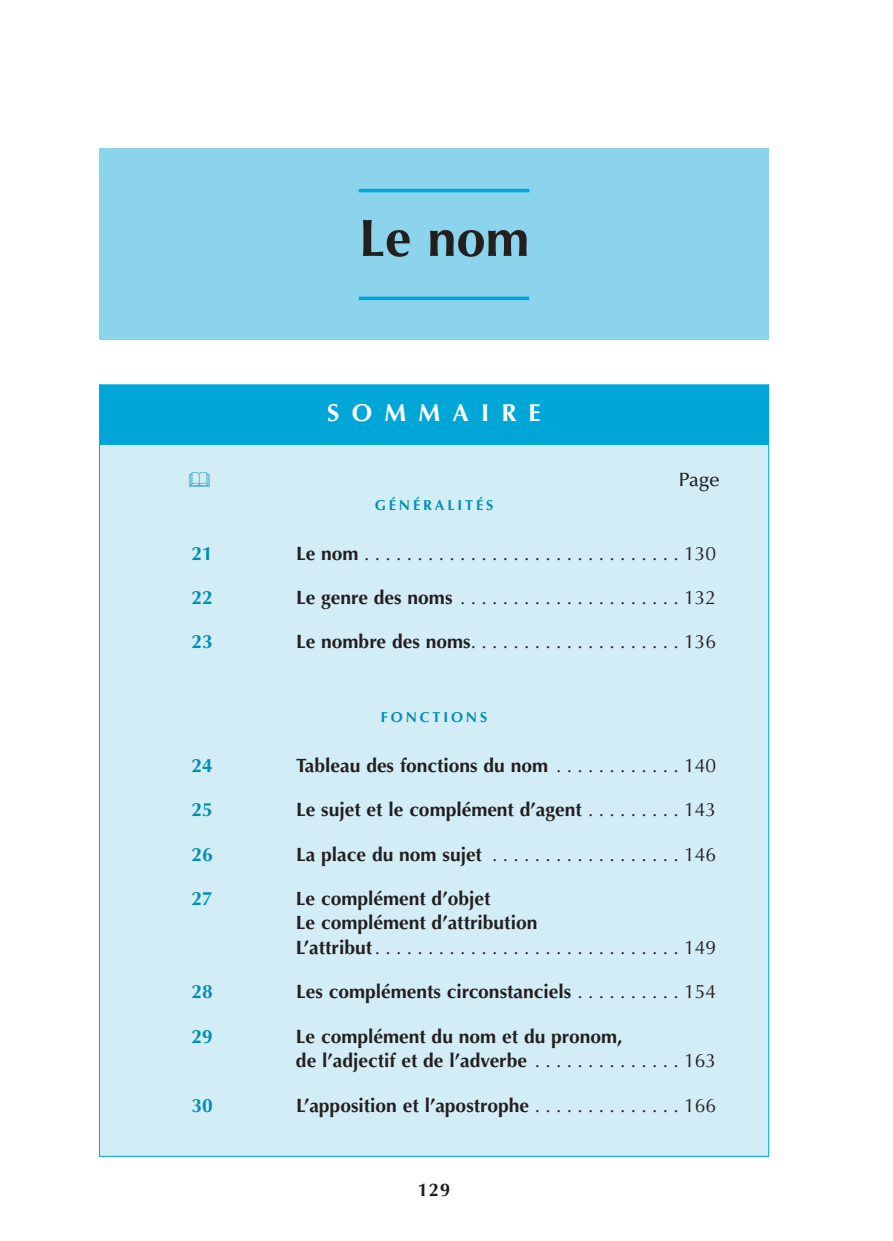
<style>
.page{position:relative;width:893px;height:1241px;background:#fff}
.page>*{position:absolute;margin:0;border:0;box-sizing:border-box;transform-origin:0 0}
.t1{font:700 52.5px "Optima LT";color:#231f20}
.t2{font:700 24.5px "Optima LT";letter-spacing:.5em;color:#fff}
.t3{font:700 19.25px/24.5px "Optima LT";color:#231f20}
.t4{font:19.25px "Optima LT";color:#231f20}
.t5{font:700 19.25px "Optima LT";color:#008fb3}
.t6{font:500 19.25px "Optima LT";color:#231f20}
.t7{font:700 18.38px "Optima LT";color:#231f20}
.t8{font:700 14.35px "Optima LT";letter-spacing:.2em;color:#008fb3}
.s1{font-weight:700}
.s2{font-weight:400}
</style>
<div class="page">
<div style="left:99px;top:149px;width:670px;height:191px;background:#8cd4ec"></div>
<hr style="left:359px;top:189px;width:170px;height:3px;background:#00a7d6">
<svg style="left:359px;top:296px;width:170px;height:4px"></svg>
<div style="left:100px;top:385px;width:668px;height:770px;background:#d3edf6"></div>
<div style="left:100px;top:385px;width:668px;height:59px;background:#00a7d6"></div>
<h1 class="t1" style="left:359px;top:216px;width:172px">Le nom</h1>
<p class="t2" style="left:327px;top:402px;width:215px">SOMMAIRE</p>
<p class="t8" style="left:375px;top:499px;width:120px">GÉNÉRALITÉS</p>
<p class="t6" style="left:679px;top:471px;width:42px">Page</p>
<p class="t5" style="left:191px;top:545px;width:23px">21</p>
<p class="t4" style="left:296px;top:545px;width:421px"><span class="s1">Lenom</span>..............................130</p>
<p class="t5" style="left:191px;top:589px;width:23px">22</p>
<p class="t4" style="left:296px;top:589px;width:421px"><span class="s1">Legenredesnoms</span> .....................132</p>
<p class="t5" style="left:191px;top:634px;width:23px">23</p>
<p class="t4" style="left:296px;top:634px;width:421px"><span class="s1">Lenombredesnoms</span>....................136</p>
<p class="t8" style="left:381px;top:711px;width:108px">FONCTIONS</p>
<p class="t5" style="left:191px;top:757px;width:23px">24</p>
<p class="t3" style="left:296px;top:754px;width:421px">Tableau des fonctions du nom <span class="s2">. . . . . . . . . . . . 140</span></p>
<p class="t5" style="left:191px;top:801px;width:23px">25</p>
<p class="t3" style="left:296px;top:799px;width:421px">Le sujet et le complément d’agent <span class="s2">. . . . . . . . . 143</span></p>
<p class="t5" style="left:191px;top:846px;width:23px">26</p>
<p class="t4" style="left:296px;top:846px;width:421px"><span class="s1">Laplacedunomsujet</span> ..................146</p>
<p class="t5" style="left:191px;top:890px;width:23px">27</p>
<p class="t3" style="left:296px;top:887px;width:422px">Le complément d’objet<br>Le complément d’attribution<br>L’attribut<span class="s2">.............................149</span></p>
<p class="t5" style="left:191px;top:983px;width:23px">28</p>
<p class="t3" style="left:296px;top:981px;width:421px">Les compléments circonstanciels <span class="s2">. . . . . . . . . . 154</span></p>
<p class="t5" style="left:191px;top:1028px;width:23px">29</p>
<p class="t3" style="left:296px;top:1025px;width:422px">Le complément du nom et du pronom,<br>de l’adjectif et de l’adverbe <span class="s2">. . . . . . . . . . . . . . 163</span></p>
<p class="t5" style="left:191px;top:1096px;width:23px">30</p>
<p class="t3" style="left:296px;top:1094px;width:421px">L’apposition et l’apostrophe <span class="s2">. . . . . . . . . . . . . . 166</span></p>
<p class="t7" style="left:418px;top:1181px;width:34px">129</p>
</div>
